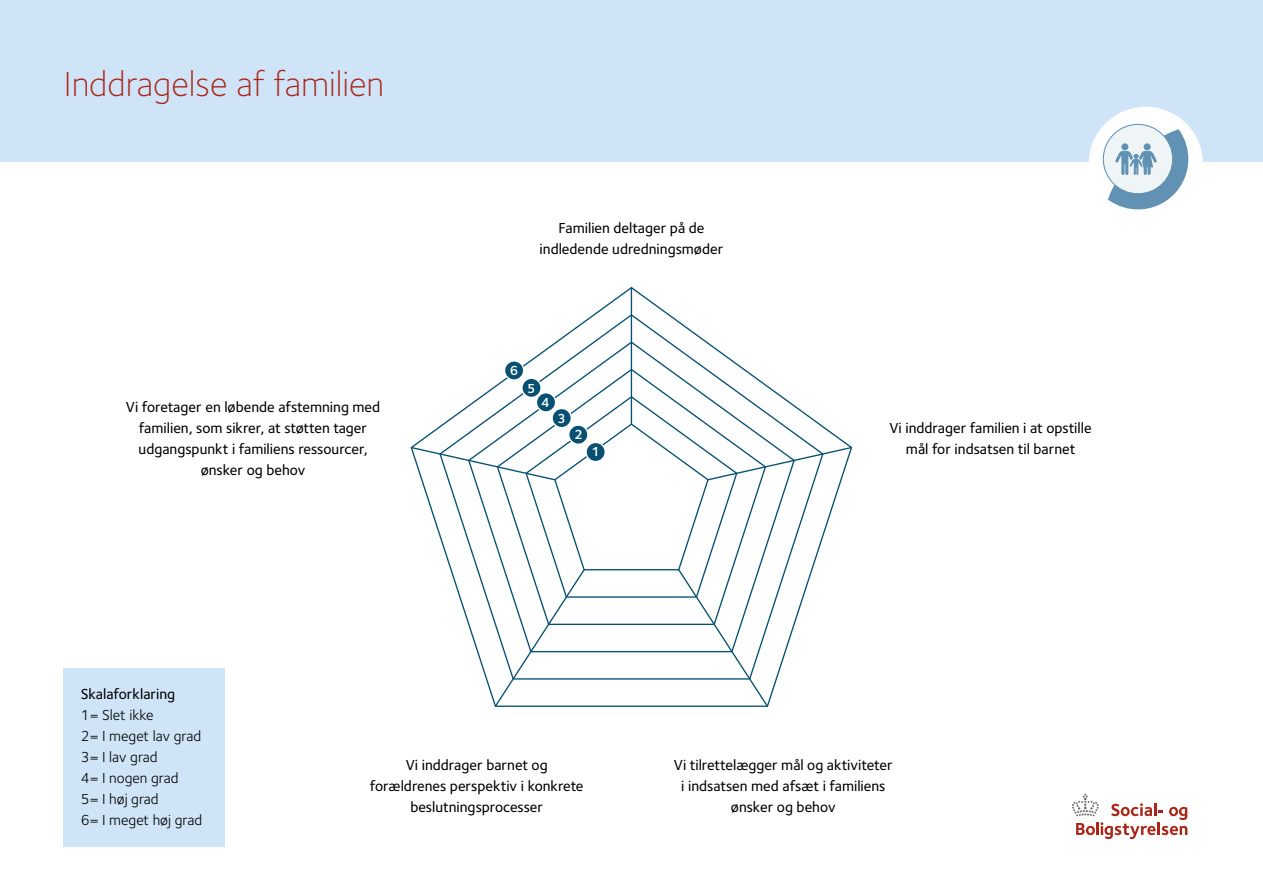
<style>
.page{position:relative;width:1263px;height:893px;background:#fff}
.page>*{position:absolute;margin:0;border:0;box-sizing:border-box;transform-origin:0 0}
.t1{font:300 36px "Foundry Sterling";color:#aa2517}
.U_linje_center{font:500 15px/21px "Foundry Sterling";color:#000;text-align:center}
.Boks_u_afstand{font:15px "Foundry Sterling";color:#000}
.Boks_u_afstand-2{font:500 15px "Foundry Sterling";color:#000}
.t2{font:13.5px "Foundry Sterling Demi 7";color:#fff}
</style>
<div class="page">
<div style="left:0;top:0;width:1263px;height:162px;background:#cfe4f7"></div>
<svg style="left:1072px;top:794px;width:115px;height:45px"></svg>
<svg style="left:482px;top:340px;width:298px;height:55px"></svg>
<svg style="left:496px;top:368px;width:271px;height:27px"></svg>
<hr style="left:631px;top:288px;width:1px;height:136px;background:#075071">
<div style="left:536px;top:392px;width:20px;height:21px;border:1px solid #fff;border-radius:50%"></div>
<div style="left:522px;top:378px;width:19px;height:19px;background:#075071;border-radius:50%"></div>
<div style="left:521px;top:378px;width:21px;height:20px;border:1px solid #fff;border-radius:50%"></div>
<div style="left:504px;top:361px;width:20px;height:19px;background:#075071;border-radius:50%"></div>
<div style="left:504px;top:360px;width:20px;height:21px;border:1px solid #fff;border-radius:50%"></div>
<svg style="left:410px;top:395px;width:443px;height:312px"></svg>
<div style="left:1088px;top:107px;width:115px;height:114px;background:#fff;border-radius:50%"></div>
<svg style="left:1103px;top:124px;width:70px;height:70px"></svg>
<svg style="left:1108px;top:129px;width:80px;height:80px"></svg>
<div style="left:64px;top:668px;width:161px;height:52px;background:#cfe4f7"></div>
<div style="left:64px;top:710px;width:161px;height:52px;background:#cfe4f7"></div>
<div style="left:64px;top:752px;width:161px;height:52px;background:#cfe4f7"></div>
<div style="left:64px;top:794px;width:161px;height:52px;background:#cfe4f7"></div>
<h1 class="t1" style="left:64px;top:63px;width:322px">Inddragelse af familien</h1>
<p class="U_linje_center" style="left:126px;top:397px;width:256px">Vi foretager en løbende afstemning med familien, som sikrer, at støtten tager udgangspunkt i familiens ressourcer, ønsker og behov</p>
<p class="U_linje_center" style="left:540px;top:218px;width:185px">Familien deltager på de indledende udredningsmøder</p>
<p class="t2" style="left:510px;top:362px;width:10px">6</p>
<p class="t2" style="left:527px;top:380px;width:10px">5</p>
<p class="t2" style="left:541px;top:394px;width:10px">4</p>
<p class="t2" style="left:557px;top:410px;width:10px">3</p>
<p class="t2" style="left:574px;top:426px;width:10px">2</p>
<p class="t2" style="left:591px;top:444px;width:10px">1</p>
<p class="U_linje_center" style="left:889px;top:418px;width:204px">Vi inddrager familien i at opstille mål for indsatsen til barnet</p>
<p class="Boks_u_afstand-2" style="left:81px;top:686px;width:96px">Skalaforklaring</p>
<p class="Boks_u_afstand" style="left:81px;top:707px;width:74px">1= Slet ikke</p>
<p class="Boks_u_afstand" style="left:81px;top:728px;width:122px">2= I meget lav grad</p>
<p class="Boks_u_afstand" style="left:81px;top:749px;width:78px">3= I lav grad</p>
<p class="Boks_u_afstand" style="left:81px;top:770px;width:99px">4= I nogen grad</p>
<p class="Boks_u_afstand" style="left:81px;top:791px;width:79px">5= I høj grad</p>
<p class="Boks_u_afstand" style="left:81px;top:812px;width:123px">6= I meget høj grad</p>
<p class="U_linje_center" style="left:370px;top:755px;width:215px">Vi inddrager barnet og forældrenes perspektiv i konkrete beslutningsprocesser</p>
<p class="U_linje_center" style="left:674px;top:755px;width:220px">Vi tilrettelægger mål og aktiviteter i indsatsen med afsæt i familiens ønsker og behov</p>
</div>
